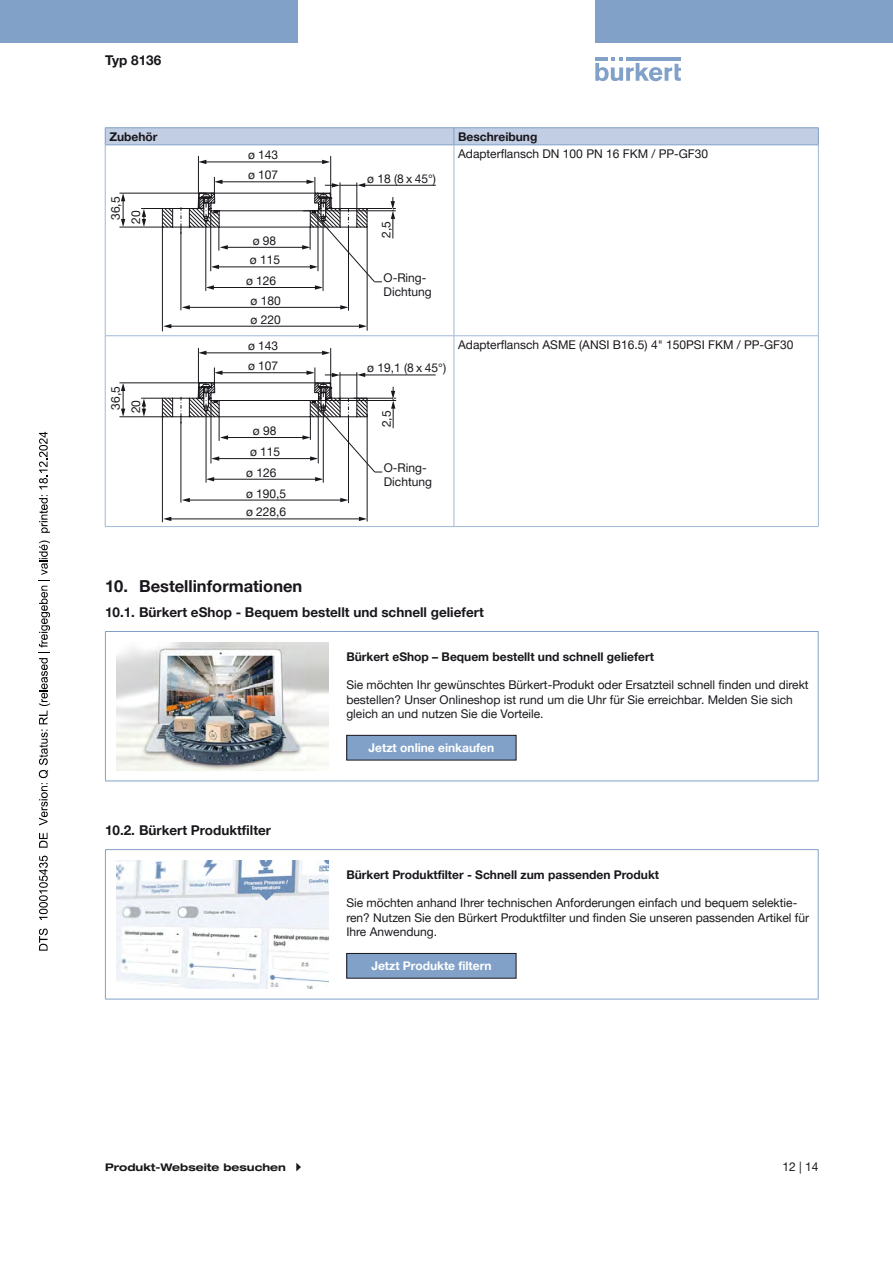
<style>
.page{position:relative;width:893px;height:1263px;background:#fff}
.page>*{position:absolute;margin:0;border:0;box-sizing:border-box;transform-origin:0 0}
.t1{font:700 16.5px "Helvetica Neue LTW1 G";color:#1a171c}
.t2{font:700 13.5px "Helvetica Neue LTW1 G";color:#1a171c}
.t3{font:12px/14.4px "Helvetica Neue LTW1 G";color:#1a171c}
.t4{font:700 12px "Helvetica Neue LTW1 G";color:#1a171c}
.t5{font:700 12px "Helvetica Neue LTW1 G";color:#fff}
.t6{font:700 expanded 10.5px "Helvetica Neue LTW1 G";color:#1a171c}
</style>
<div class="page">
<svg style="left:595px;top:57px;width:86px;height:24px"></svg>
<hr style="left:626px;top:57px;width:55px;height:4px;background:#81a1c8">
<div style="left:0;top:0;width:298px;height:42px;background:#81a1c8"></div>
<div style="left:595px;top:0;width:298px;height:42px;background:#81a1c8"></div>
<hr style="left:105px;top:127px;width:349px;height:1px;background:#81a1c8">
<hr style="left:105px;top:145px;width:349px;height:1px;background:#81a1c8">
<hr style="left:454px;top:127px;width:365px;height:1px;background:#81a1c8">
<svg style="left:105px;top:128px;width:714px;height:17px;background:#bdcbe1"></svg>
<hr style="left:454px;top:145px;width:365px;height:1px;background:#81a1c8">
<hr style="left:454px;top:145px;width:1px;height:191px;background:#a1b7d6">
<hr style="left:105px;top:335px;width:349px;height:1px;background:#a1b7d6">
<hr style="left:454px;top:335px;width:365px;height:1px;background:#a1b7d6">
<hr style="left:454px;top:336px;width:1px;height:190px;background:#a1b7d6">
<hr style="left:105px;top:526px;width:349px;height:1px;background:#a1b7d6">
<hr style="left:454px;top:526px;width:365px;height:1px;background:#a1b7d6">
<hr style="left:105px;top:145px;width:1px;height:191px;background:#a1b7d6">
<hr style="left:818px;top:145px;width:1px;height:191px;background:#a1b7d6">
<hr style="left:105px;top:336px;width:1px;height:190px;background:#a1b7d6">
<hr style="left:818px;top:336px;width:1px;height:190px;background:#a1b7d6">
<hr style="left:120px;top:227px;width:43px;height:1px;background:#1a171c">
<hr style="left:120px;top:193px;width:86px;height:1px;background:#1a171c">
<svg style="left:121px;top:193px;width:4px;height:34px"></svg>
<hr style="left:348px;top:227px;width:1px;height:83px;background:#1a171c">
<hr style="left:181px;top:227px;width:1px;height:83px;background:#1a171c">
<hr style="left:188px;top:307px;width:154px;height:1px;background:#1a171c">
<svg style="left:182px;top:305px;width:8px;height:5px"></svg>
<svg style="left:340px;top:305px;width:8px;height:5px"></svg>
<hr style="left:367px;top:227px;width:1px;height:103px;background:#1a171c">
<hr style="left:162px;top:227px;width:1px;height:104px;background:#1a171c">
<hr style="left:170px;top:326px;width:190px;height:1px;background:#1a171c">
<svg style="left:163px;top:324px;width:8px;height:4px"></svg>
<svg style="left:359px;top:324px;width:8px;height:4px"></svg>
<hr style="left:364px;top:185px;width:72px;height:1px;background:#1a171c">
<hr style="left:323px;top:222px;width:1px;height:69px;background:#1a171c">
<hr style="left:205px;top:222px;width:1px;height:69px;background:#1a171c">
<hr style="left:330px;top:156px;width:1px;height:37px;background:#1a171c">
<hr style="left:198px;top:156px;width:1px;height:37px;background:#1a171c">
<hr style="left:205px;top:162px;width:119px;height:1px;background:#1a171c">
<svg style="left:198px;top:160px;width:8px;height:4px"></svg>
<svg style="left:322px;top:160px;width:8px;height:4px"></svg>
<svg style="left:141px;top:177px;width:241px;height:113px"></svg>
<hr style="left:353px;top:208px;width:42px;height:1px;background:#1a171c">
<hr style="left:318px;top:210px;width:77px;height:1px;background:#1a171c">
<svg style="left:391px;top:197px;width:4px;height:41px"></svg>
<hr style="left:354px;top:398px;width:42px;height:1px;background:#1a171c">
<hr style="left:318px;top:400px;width:78px;height:1px;background:#1a171c">
<svg style="left:391px;top:387px;width:4px;height:41px"></svg>
<hr style="left:120px;top:416px;width:43px;height:1px;background:#1a171c">
<hr style="left:120px;top:382px;width:86px;height:1px;background:#1a171c">
<svg style="left:121px;top:383px;width:4px;height:34px"></svg>
<hr style="left:348px;top:416px;width:1px;height:87px;background:#1a171c">
<hr style="left:181px;top:416px;width:1px;height:86px;background:#1a171c">
<hr style="left:188px;top:500px;width:154px;height:1px;background:#1a171c">
<svg style="left:182px;top:498px;width:8px;height:4px"></svg>
<svg style="left:340px;top:498px;width:8px;height:4px"></svg>
<hr style="left:367px;top:414px;width:1px;height:107px;background:#1a171c">
<hr style="left:162px;top:414px;width:1px;height:108px;background:#1a171c">
<hr style="left:170px;top:518px;width:190px;height:1px;background:#1a171c">
<svg style="left:163px;top:517px;width:8px;height:4px"></svg>
<svg style="left:359px;top:517px;width:8px;height:4px"></svg>
<hr style="left:364px;top:375px;width:72px;height:1px;background:#1a171c">
<hr style="left:330px;top:348px;width:1px;height:35px;background:#1a171c">
<hr style="left:198px;top:348px;width:1px;height:35px;background:#1a171c">
<hr style="left:205px;top:352px;width:119px;height:1px;background:#1a171c">
<svg style="left:198px;top:351px;width:8px;height:4px"></svg>
<svg style="left:322px;top:351px;width:8px;height:4px"></svg>
<hr style="left:323px;top:412px;width:1px;height:70px;background:#1a171c">
<hr style="left:206px;top:412px;width:1px;height:70px;background:#1a171c">
<svg style="left:141px;top:368px;width:241px;height:113px"></svg>
<hr style="left:338px;top:631px;width:481px;height:1px;background:#81a1c8">
<hr style="left:818px;top:632px;width:1px;height:148px;background:#81a1c8">
<hr style="left:338px;top:780px;width:481px;height:1px;background:#81a1c8">
<hr style="left:105px;top:631px;width:233px;height:1px;background:#81a1c8">
<hr style="left:105px;top:632px;width:1px;height:148px;background:#81a1c8">
<hr style="left:105px;top:780px;width:233px;height:1px;background:#81a1c8">
<img style="left:116px;top:642px;width:213px;height:128px">
<div style="left:347px;top:735px;width:169px;height:25px;background:#81a1c8"></div>
<div style="left:346px;top:735px;width:170px;height:25px;border:1px solid #1a171c"></div>
<hr style="left:338px;top:849px;width:481px;height:1px;background:#81a1c8">
<hr style="left:818px;top:850px;width:1px;height:149px;background:#81a1c8">
<hr style="left:338px;top:999px;width:481px;height:1px;background:#81a1c8">
<hr style="left:105px;top:849px;width:233px;height:1px;background:#81a1c8">
<hr style="left:105px;top:850px;width:1px;height:149px;background:#81a1c8">
<hr style="left:105px;top:999px;width:233px;height:1px;background:#81a1c8">
<img style="left:116px;top:860px;width:213px;height:128px">
<div style="left:347px;top:953px;width:169px;height:25px;background:#81a1c8"></div>
<div style="left:346px;top:953px;width:170px;height:25px;border:1px solid #1a171c"></div>
<svg style="left:39px;top:928px;width:9px;height:23px"></svg>
<svg style="left:39px;top:855px;width:9px;height:65px"></svg>
<svg style="left:39px;top:833px;width:9px;height:15px"></svg>
<svg style="left:39px;top:540px;width:11px;height:285px"></svg>
<svg style="left:39px;top:495px;width:11px;height:38px"></svg>
<svg style="left:39px;top:432px;width:9px;height:57px"></svg>
<p class="t2" style="left:105px;top:52px;width:58px">Typ 8136</p>
<p class="t4" style="left:109px;top:129px;width:50px">Zubehör</p>
<p class="t4" style="left:458px;top:129px;width:81px">Beschreibung</p>
<p class="t3" style="left:105px;top:224px;width:28px;line-height:20.4px;text-indent:4px;rotate:-90deg">36,5<br>20</p>
<p class="t3" style="left:105px;top:413px;width:28px;line-height:20.4px;text-indent:4px;rotate:-90deg">36,5<br>20</p>
<p class="t3" style="left:248px;top:145px;width:32px;line-height:19.8px">ø 143 ø 107</p>
<p class="t3" style="left:246px;top:230px;width:35px;line-height:20.1px;text-align:center">ø 98<br>ø 115 ø 126</p>
<p class="t3" style="left:250px;top:291px;width:32px;line-height:18.9px">ø 180 ø 220</p>
<p class="t3" style="left:248px;top:336px;width:32px;line-height:19.8px">ø 143 ø 107</p>
<p class="t3" style="left:253px;top:423px;width:25px">ø 98</p>
<p class="t3" style="left:246px;top:441px;width:35px;line-height:20.5px;text-align:center">ø 115 ø 126</p>
<p class="t3" style="left:246px;top:484px;width:42px;line-height:18.9px">ø 190,5 ø 228,6</p>
<p class="t3" style="left:367px;top:171px;width:70px">ø 18 (8 x 45°)</p>
<p class="t3" style="left:379px;top:238px;width:18px;rotate:-90deg">2,5</p>
<p class="t3" style="left:384px;top:270px;width:50px">O-Ring-<br>Dichtung</p>
<p class="t3" style="left:458px;top:146px;width:251px">Adapterflansch DN 100 PN 16 FKM / PP-GF30</p>
<p class="t3" style="left:367px;top:361px;width:80px">ø 19,1 (8 x 45°)</p>
<p class="t3" style="left:458px;top:337px;width:337px">Adapterflansch ASME (ANSI B16.5) 4" 150PSI FKM / PP-GF30</p>
<p class="t3" style="left:379px;top:427px;width:18px;rotate:-90deg">2,5</p>
<p class="t3" style="left:384px;top:460px;width:50px">O-Ring-<br>Dichtung</p>
<h1 class="t1" style="left:105px;top:576px;width:199px">10. Bestellinformationen</h1>
<p class="t2" style="left:105px;top:603px;width:380px">10.1. Bürkert eShop - Bequem bestellt und schnell geliefert</p>
<p class="t4" style="left:346px;top:649px;width:309px">Bürkert eShop – Bequem bestellt und schnell geliefert</p>
<p class="t3" style="left:346px;top:678px;width:464px">Sie möchten Ihr gewünschtes Bürkert-Produkt oder Ersatzteil schnell finden und direkt bestellen? Unser Onlineshop ist rund um die Uhr für Sie erreichbar. Melden Sie sich gleich an und nutzen Sie die Vorteile.</p>
<p class="t5" style="left:369px;top:740px;width:127px">Jetzt online einkaufen</p>
<p class="t2" style="left:105px;top:821px;width:167px">10.2. Bürkert Produktfilter</p>
<p class="t4" style="left:346px;top:867px;width:314px">Bürkert Produktfilter - Schnell zum passenden Produkt</p>
<p class="t3" style="left:346px;top:896px;width:464px">Sie möchten anhand Ihrer technischen Anforderungen einfach und bequem selektie&shy;ren? Nutzen Sie den Bürkert Produktfilter und finden Sie unseren passenden Artikel für<br>Ihre Anwendung.</p>
<p class="t5" style="left:371px;top:958px;width:122px">Jetzt Produkte filtern</p>
<p class="t6" style="left:105px;top:1161px;width:182px">Produkt-Webseite besuchen</p>
<p class="t3" style="left:782px;top:1159px;width:38px">12 | 14</p>
</div>
